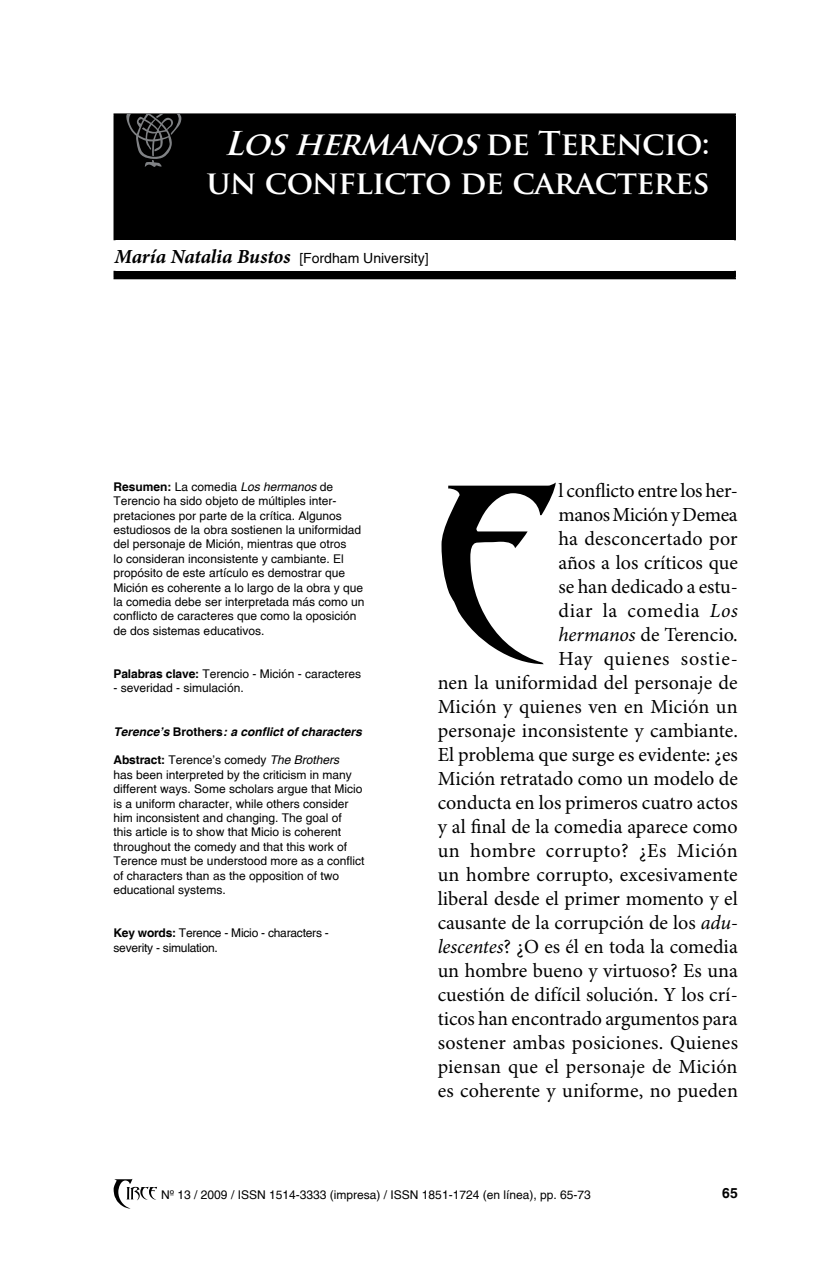
<style>
.page{position:relative;width:823px;height:1276px;background:#fff}
.page>*{position:absolute;margin:0;border:0;box-sizing:border-box;transform-origin:0 0}
.t1{font:223.4px "Abaddon";color:#000}
.t2{font:700 32px/38.4px "Trajan Pro";letter-spacing:-.02em;color:#fff;text-align:center}
.t3{font:20px/24px "Minion Pro";color:#000;text-align:right}
.t4{font:14px "Helvetica";color:#000}
.t5{font:700 14px "Helvetica";color:#000}
.t6{font:12px/14.4px "Helvetica";color:#000}
.t7{font:12px/14.4px "Helvetica";letter-spacing:-.02em;color:#000}
.t8{font:italic 700 12px "Helvetica";color:#000}
.s1{font-style:italic}
.s2{font-family:"Minion Pro";font-weight:700;font-style:italic;font-size:20px}
.s3{font-weight:700}
.s4{font-style:normal}
</style>
<div class="page">
<svg style="left:113px;top:1178px;width:44px;height:30px"></svg>
<div style="left:114px;top:114px;width:620px;height:126px;background:#000"></div>
<div style="left:114px;top:271px;width:620px;height:7px;background:#000"></div>
<hr style="left:113px;top:113px;width:622px;height:2px;background:#000">
<hr style="left:113px;top:115px;width:2px;height:125px;background:#000">
<hr style="left:733px;top:115px;width:2px;height:125px;background:#000">
<hr style="left:113px;top:277px;width:622px;height:2px;background:#000">
<svg style="left:126px;top:113px;width:55px;height:54px"></svg>
<h2 class="t2" style="left:206px;top:125px;width:504px"><span class="s1">Loshermanos</span>d e T e re n c i o : un conflicto de caracteres</h2>
<p class="t4" style="left:114px;top:250px;width:315px"><span class="s2">María Natalia Bustos</span> [Fordham University]</p>
<p class="t6" style="left:113px;top:479px;width:252px"><span class="s3">Resumen:</span> La comedia <span class="s1">Los hermanos</span> de Terencio ha sido objeto de múltiples inter&shy;pretaciones por parte de la crítica. Algunos estudiosos de la obra sostienen la uniformidad del personaje de Mición, mientras que otros<br>lo consideran inconsistente y cambiante. El propósito de este artículo es demostrar que Mición es coherente a lo largo de la obra y que la comedia debe ser interpretada más como un conflicto de caracteres que como la oposición de dos sistemas educativos.</p>
<p class="t6" style="left:113px;top:666px;width:249px"><span class="s3">Palabras clave:</span> Terencio - Mición - caracteres</p>
<p class="t6" style="left:113px;top:681px;width:132px">- severidad - simulación.</p>
<p class="t8" style="left:113px;top:724px;width:250px">Terence’s <span class="s4">Brothers</span>: a conflict of characters</p>
<p class="t6" style="left:113px;top:753px;width:252px"><span class="s3">Abstract:</span> Terence’s comedy <span class="s1">The Brothers<br></span>has been interpreted by the criticism in many different ways. Some scholars argue that Micio is a uniform character, while others consider him inconsistent and changing. The goal of<br>this article is to show that Micio is coherent throughout the comedy and that this work of Terence must be understood more as a conflict of characters than as the opposition of two educational systems.</p>
<p class="t7" style="left:113px;top:926px;width:217px"><span class="s3">Key words:</span> Terence - Micio - characters - severity - simulation.</p>
<p class="t3" style="left:437px;top:479px;width:302px">l conflicto entre los her-<br>manos Mición y Demea<br>ha desconcertado por<br>años a los críticos que<br>se han dedicado a estu-<br>diar la comedia <span class="s1">Los<br>hermanos</span> de Terencio.<br>Hay quienes sostie-<br>nen la uniformidad del personaje de<br>Mición y quienes ven en Mición un personaje inconsistente y cambiante.<br>El problema que surge es evidente: ¿es<br>Mición retratado como un modelo de conducta en los primeros cuatro actos y al final de la comedia aparece como un hombre corrupto? ¿Es Mición un hombre corrupto, excesivamente liberal desde el primer momento y el causante de la corrupción de los <span class="s1">adu&shy;lescentes</span>? ¿O es él en toda la comedia un hombre bueno y virtuoso? Es una cuestión de difícil solución. Y los crí&shy;ticos han encontrado argumentos para sostener ambas posiciones. Quienes piensan que el personaje de Mición es coherente y uniforme, no pueden</p>
<h1 class="t1" style="left:437px;top:457px;width:122px">E</h1>
<p class="t6" style="left:161px;top:1187px;width:431px">Nº 13 / 2009 / ISSN 1514-3333 (impresa) / ISSN 1851-1724 (en línea), pp. 65-73</p>
<p class="t5" style="left:721px;top:1184px;width:17px">65</p>
</div>
